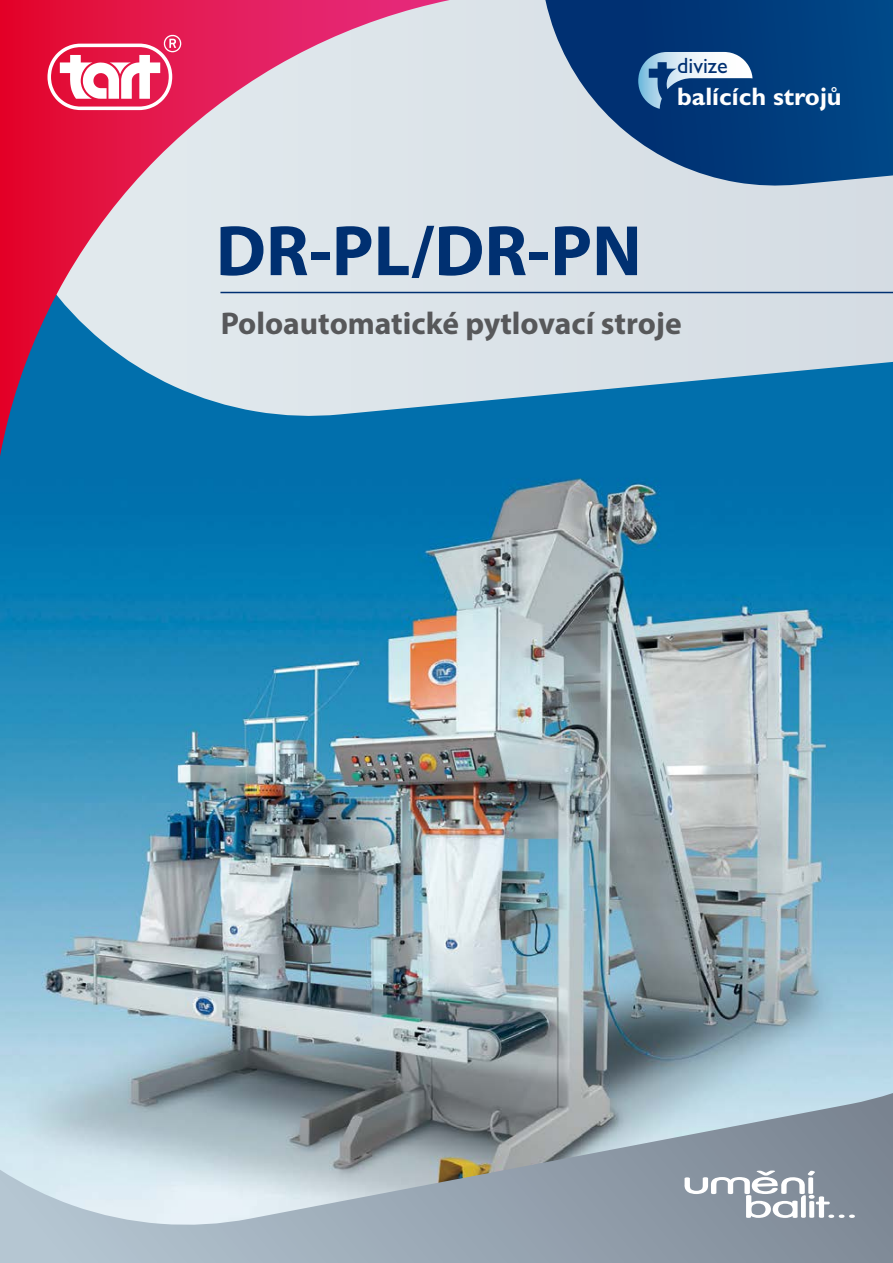
<style>
.page{position:relative;width:893px;height:1263px;background:#fff}
.page>*{position:absolute;margin:0;border:0;box-sizing:border-box;transform-origin:0 0}
.t1{font:700 72px "Myriad Pro";color:#003071}
.t2{font:700 31.5px "Myriad Pro";color:#57585a}
.t3{font:700 25.35px "Gill Sans CE";color:#fff}
.t4{font:22.2px "Gill Sans CE";color:#003072}
</style>
<div class="page">
<img style="left:0;top:417px;width:893px;height:676px">
<svg style="left:0;top:1093px;width:893px;height:170px;background:#a0adb6"></svg>
<svg style="left:450px;top:0;width:443px;height:417px;background:#bdd1de"></svg>
<svg style="left:545px;top:0;width:348px;height:186px;background:#2b5c91"></svg>
<svg style="left:0;top:0;width:450px;height:456px;background:#bc9bb5"></svg>
<svg style="left:684px;top:1170px;width:171px;height:48px"></svg>
<svg style="left:47px;top:35px;width:134px;height:75px"></svg>
<svg style="left:638px;top:52px;width:114px;height:57px"></svg>
<hr style="left:220px;top:292px;width:673px;height:1px;background:#003072">
<p class="t4" style="left:677px;top:53px;width:52px">divize</p>
<p class="t3" style="left:677px;top:82px;width:166px">balících strojů</p>
<p class="t1" style="left:216px;top:204px;width:427px">DR-PL/DR-PN</p>
<p class="t2" style="left:221px;top:302px;width:462px">Poloautomatické pytlovací stroje</p>
</div>
